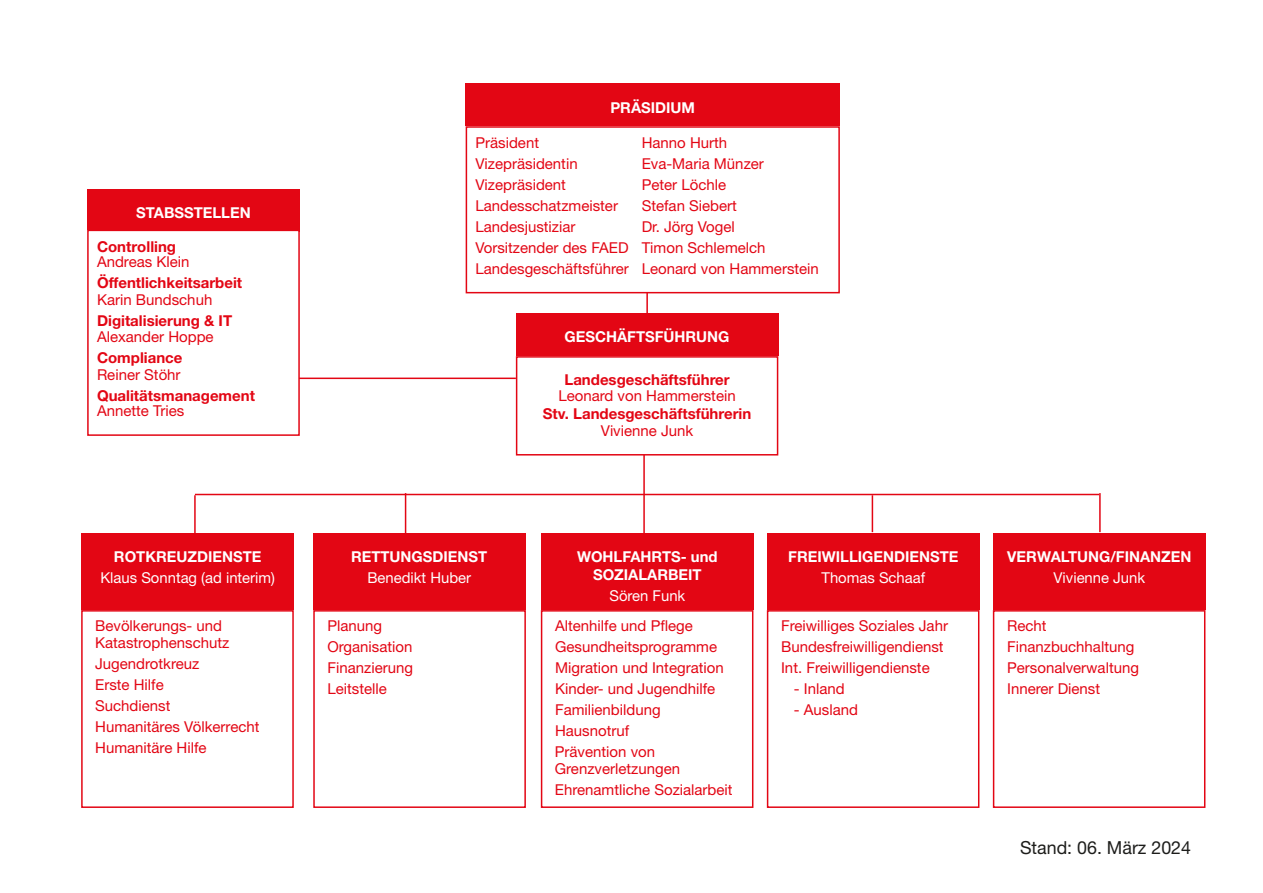
<style>
.page{position:relative;width:1263px;height:893px;background:#fff}
.page>*{position:absolute;margin:0;border:0;box-sizing:border-box;transform-origin:0 0}
.Fließtext{font:18px "Helvetica Neue LT Std";color:#1d1d1b}
.Fließtext-2{font:15px "Helvetica Neue LT Std";color:#e30614}
.Aufzählung_10_14_pt{font:15px "Helvetica Neue LT Std";color:#e30614}
.Fließtext-3{font:700 15px "Helvetica Neue LT Std";color:#fff}
.Fließtext-4{font:700 15px "Helvetica Neue LT Std";color:#e30614}
.Einf__Abs{font:15px "Helvetica Neue LT Std";color:#e30614}
.Fließtext-5{font:15px "Helvetica Neue LT Std";color:#fff}
.Fließtext_10_14_pt{font:15px "Helvetica Neue LT Std";color:#e30614}
</style>
<div class="page">
<div style="left:466px;top:84px;width:374px;height:42px;background:#e30614"></div>
<div style="left:516px;top:314px;width:262px;height:42px;background:#e30614"></div>
<hr style="left:646px;top:292px;width:2px;height:31px;background:#e30614">
<hr style="left:195px;top:494px;width:904px;height:1px;background:#e30614">
<hr style="left:194px;top:495px;width:2px;height:41px;background:#e30614">
<hr style="left:405px;top:493px;width:1px;height:48px;background:#e30614">
<hr style="left:872px;top:495px;width:1px;height:37px;background:#e30614">
<hr style="left:643px;top:446px;width:2px;height:95px;background:#e30614">
<hr style="left:1099px;top:493px;width:2px;height:39px;background:#e30614">
<hr style="left:294px;top:378px;width:222px;height:1px;background:#e30614">
<div style="left:87px;top:189px;width:213px;height:43px;background:#e30614"></div>
<div style="left:88px;top:230px;width:211px;height:205px;background:#fff"></div>
<div style="left:87px;top:230px;width:213px;height:206px;border:2px solid #e30614"></div>
<div style="left:82px;top:534px;width:212px;height:76px;background:#e30614"></div>
<div style="left:81px;top:610px;width:213px;height:198px;border:2px solid #e30614"></div>
<div style="left:313px;top:534px;width:212px;height:76px;background:#e30614"></div>
<div style="left:313px;top:610px;width:213px;height:198px;border:2px solid #e30614"></div>
<div style="left:541px;top:534px;width:212px;height:76px;background:#e30614"></div>
<div style="left:541px;top:610px;width:212px;height:198px;border:2px solid #e30614"></div>
<div style="left:767px;top:534px;width:212px;height:76px;background:#e30614"></div>
<div style="left:767px;top:610px;width:212px;height:198px;border:2px solid #e30614"></div>
<div style="left:993px;top:534px;width:212px;height:76px;background:#e30614"></div>
<div style="left:993px;top:610px;width:212px;height:198px;border:2px solid #e30614"></div>
<div style="left:466px;top:126px;width:374px;height:167px;border:2px solid #e30614"></div>
<div style="left:517px;top:357px;width:260px;height:98px;background:#fff"></div>
<div style="left:516px;top:356px;width:262px;height:99px;border:2px solid #e30614"></div>
<p class="Fließtext-3" style="left:136px;top:203px;width:116px">STABSSTELLEN</p>
<p class="Fließtext-4" style="left:97px;top:238px;width:81px">Controlling</p>
<p class="Fließtext-2" style="left:97px;top:253px;width:94px">Andreas Klein</p>
<p class="Fließtext-4" style="left:97px;top:274px;width:147px">Öffentlichkeitsarbeit</p>
<p class="Fließtext-2" style="left:97px;top:291px;width:117px">Karin Bundschuh</p>
<p class="Fließtext-4" style="left:97px;top:311px;width:137px">Digitalisierung &amp; IT</p>
<p class="Fließtext-2" style="left:97px;top:328px;width:118px">Alexander Hoppe</p>
<p class="Fließtext-4" style="left:97px;top:349px;width:87px">Compliance</p>
<p class="Fließtext-2" style="left:97px;top:366px;width:85px">Reiner Stöhr</p>
<p class="Fließtext-4" style="left:97px;top:386px;width:159px">Qualitätsmanagement</p>
<p class="Fließtext-2" style="left:97px;top:402px;width:89px">Annette Tries</p>
<p class="Fließtext-3" style="left:114px;top:548px;width:149px">ROTKREUZDIENSTE</p>
<p class="Fließtext-5" style="left:100px;top:569px;width:176px">Klaus Sonntag (ad interim)</p>
<p class="Fließtext_10_14_pt" style="left:95px;top:617px;width:128px">Bevölkerungs- und</p>
<p class="Fließtext-2" style="left:95px;top:633px;width:136px">Katastrophenschutz</p>
<p class="Fließtext-2" style="left:95px;top:654px;width:106px">Jugendrotkreuz</p>
<p class="Fließtext-2" style="left:95px;top:675px;width:70px">Erste Hilfe</p>
<p class="Fließtext-2" style="left:95px;top:696px;width:77px">Suchdienst</p>
<p class="Fließtext-2" style="left:95px;top:717px;width:166px">Humanitäres Völkerrecht</p>
<p class="Fließtext-2" style="left:95px;top:738px;width:113px">Humanitäre Hilfe</p>
<p class="Fließtext-3" style="left:610px;top:99px;width:86px">PRÄSIDIUM</p>
<p class="Einf__Abs" style="left:475px;top:134px;width:65px">Präsident</p>
<p class="Einf__Abs" style="left:642px;top:134px;width:87px">Hanno Hurth</p>
<p class="Einf__Abs" style="left:475px;top:155px;width:104px">Vizepräsidentin</p>
<p class="Einf__Abs" style="left:642px;top:155px;width:124px">Eva-Maria Münzer</p>
<p class="Einf__Abs" style="left:475px;top:176px;width:92px">Vizepräsident</p>
<p class="Einf__Abs" style="left:642px;top:176px;width:86px">Peter Löchle</p>
<p class="Fließtext-2" style="left:475px;top:197px;width:144px">Landesschatzmeister</p>
<p class="Fließtext-2" style="left:642px;top:197px;width:97px">Stefan Siebert</p>
<p class="Fließtext-2" style="left:475px;top:218px;width:101px">Landesjustiziar</p>
<p class="Fließtext-2" style="left:642px;top:218px;width:95px">Dr. Jörg Vogel</p>
<p class="Fließtext-2" style="left:475px;top:239px;width:292px">Vorsitzender des FAED Timon Schlemelch</p>
<p class="Fließtext-2" style="left:475px;top:260px;width:345px">Landesgeschäftsführer Leonard von Hammerstein</p>
<p class="Fließtext-3" style="left:564px;top:328px;width:167px">GESCHÄFTSFÜHRUNG</p>
<p class="Fließtext-3" style="left:351px;top:548px;width:138px">RETTUNGSDIENST</p>
<p class="Fließtext-5" style="left:367px;top:569px;width:105px">Benedikt Huber</p>
<p class="Aufzählung_10_14_pt" style="left:327px;top:617px;width:56px">Planung</p>
<p class="Aufzählung_10_14_pt" style="left:327px;top:638px;width:86px">Organisation</p>
<p class="Aufzählung_10_14_pt" style="left:327px;top:659px;width:87px">Finanzierung</p>
<p class="Aufzählung_10_14_pt" style="left:327px;top:680px;width:61px">Leitstelle</p>
<p class="Fließtext-4" style="left:564px;top:370px;width:167px">Landesgeschäftsführer</p>
<p class="Fließtext-2" style="left:558px;top:387px;width:179px">Leonard von Hammerstein</p>
<p class="Fließtext-4" style="left:543px;top:405px;width:210px">Stv. Landesgeschäftsführerin</p>
<p class="Fließtext-2" style="left:601px;top:422px;width:94px">Vivienne Junk</p>
<p class="Fließtext-3" style="left:577px;top:548px;width:142px">WOHLFAHRTS- und</p>
<p class="Fließtext-3" style="left:593px;top:566px;width:110px">SOZIALARBEIT</p>
<p class="Fließtext-5" style="left:609px;top:587px;width:77px">Sören Funk</p>
<p class="Aufzählung_10_14_pt" style="left:555px;top:617px;width:139px">Altenhilfe und Pflege</p>
<p class="Aufzählung_10_14_pt" style="left:555px;top:638px;width:163px">Gesundheitsprogramme</p>
<p class="Aufzählung_10_14_pt" style="left:555px;top:659px;width:170px">Migration und Integration</p>
<p class="Aufzählung_10_14_pt" style="left:555px;top:680px;width:162px">Kinder- und Jugendhilfe</p>
<p class="Aufzählung_10_14_pt" style="left:555px;top:701px;width:107px">Familienbildung</p>
<p class="Aufzählung_10_14_pt" style="left:555px;top:722px;width:76px">Hausnotruf</p>
<p class="Fließtext_10_14_pt" style="left:555px;top:743px;width:102px">Prävention von</p>
<p class="Fließtext-2" style="left:555px;top:759px;width:127px">Grenzverletzungen</p>
<p class="Fließtext-2" style="left:555px;top:780px;width:179px">Ehrenamtliche Sozialarbeit</p>
<p class="Fließtext-3" style="left:788px;top:548px;width:172px">FREIWILLIGENDIENSTE</p>
<p class="Fließtext-5" style="left:821px;top:569px;width:105px">Thomas Schaaf</p>
<p class="Aufzählung_10_14_pt" style="left:781px;top:617px;width:168px">Freiwilliges Soziales Jahr</p>
<p class="Aufzählung_10_14_pt" style="left:781px;top:638px;width:164px">Bundesfreiwilligendienst</p>
<p class="Aufzählung_10_14_pt" style="left:781px;top:659px;width:150px">Int. Freiwilligendienste</p>
<p class="Aufzählung_10_14_pt" style="left:794px;top:680px;width:52px">- Inland</p>
<p class="Aufzählung_10_14_pt" style="left:794px;top:701px;width:66px">- Ausland</p>
<p class="Fließtext-3" style="left:1007px;top:548px;width:186px">VERWALTUNG/FINANZEN</p>
<p class="Fließtext-5" style="left:1053px;top:569px;width:93px">Vivienne Junk</p>
<p class="Aufzählung_10_14_pt" style="left:1007px;top:617px;width:41px">Recht</p>
<p class="Aufzählung_10_14_pt" style="left:1007px;top:638px;width:129px">Finanzbuchhaltung</p>
<p class="Aufzählung_10_14_pt" style="left:1007px;top:659px;width:133px">Personalverwaltung</p>
<p class="Aufzählung_10_14_pt" style="left:1007px;top:680px;width:95px">Innerer Dienst</p>
<p class="Fließtext" style="left:1020px;top:837px;width:173px">Stand: 06. März 2024</p>
</div>
